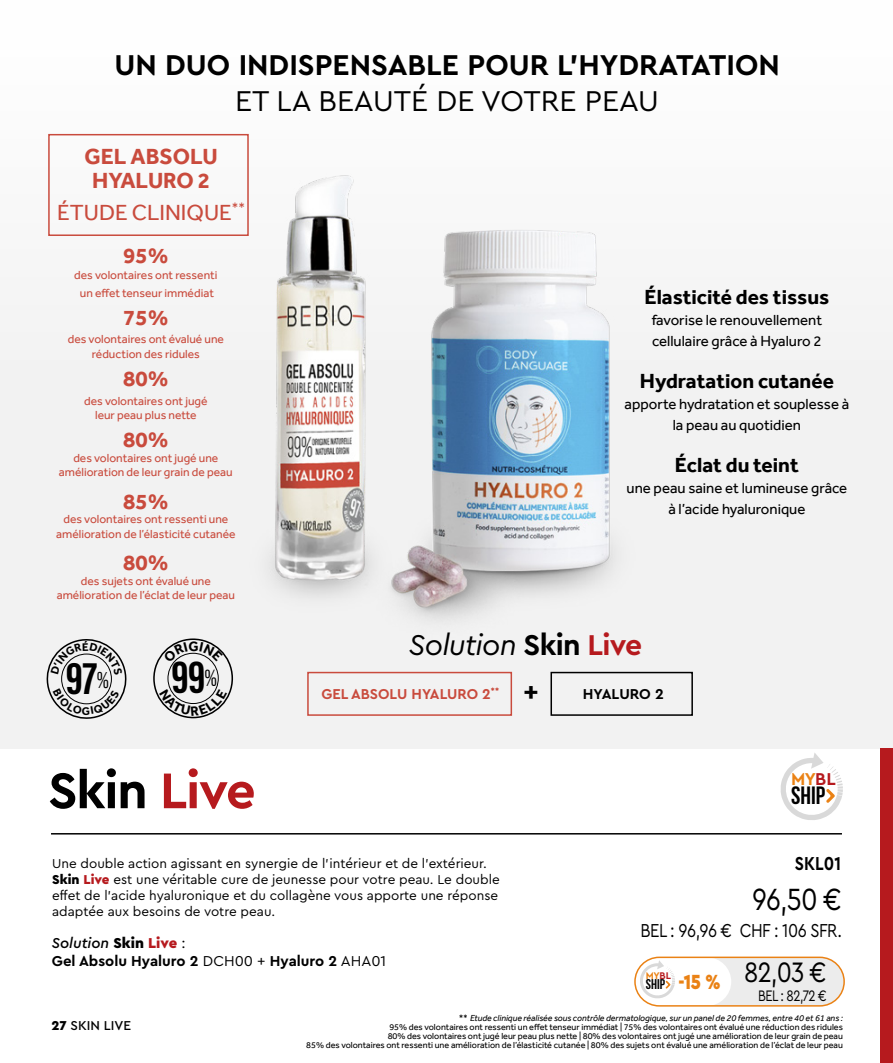
<style>
.page{position:relative;width:893px;height:1063px;background:#fff}
.page>*{position:absolute;margin:0;border:0;box-sizing:border-box;transform-origin:0 0}
.t1{font:700 52.5px "Cera Pro";letter-spacing:-.025em;color:#000}
.t2{font:700 47.25px "Acumin Pro Extra Cond";color:#000}
.t3{font:32.1px "Cera Pro";color:#000;scale:.84 1}
.t4{font:700 30px "Cera Pro";color:#000}
.t5{font:30px "Cera Pro";color:#000}
.t6{font:italic 30px "Cera Pro";letter-spacing:-.025em;color:#000}
.t7{font:29.4px "Cera Pro";color:#000;scale:.84 1}
.t8{font:700 27px "Cera Pro";color:#000}
.t9{font:700 24.9px "Bebas Neue";color:#000}
.t10{font:24.6px "Acumin Pro Extra Cond";color:#000}
.t11{font:700 22.5px/24.3px "Effra";color:#c94b3d;text-align:center}
.t12{font:22.5px "Effra";color:#c94b3d}
.t13{font:900 21.45px "Cera Pro";color:#ea8215;scale:.84 1}
.t14{font:700 21px "Effra";color:#000}
.t15{font:19.65px "Cera Pro";letter-spacing:-.03em;color:#000;scale:.84 1}
.t16{font:700 19.65px "Cera Pro";color:#000;scale:.84 1}
.t17{font:700 18px "Cera Pro";color:#ea8215}
.t18{font:15.9px "Cera Pro";letter-spacing:-.04em;color:#000;scale:.8 1}
.t19{font:15px/21px "Effra";color:#000;text-align:center}
.t20{font:700 15px/18px "Cera Pro";color:#000}
.t21{font:700 15px "Cera Pro";color:#c94b3d}
.t22{font:700 14.1px "Bebas Neue";color:#000}
.t23{font:700 13.95px "Effra";color:#000}
.t24{font:13.5px/16.2px "Cera Pro";color:#000}
.t25{font:500 13.5px "Cera Pro";color:#000}
.t26{font:12px/14.4px "Effra";color:#c94b3d;text-align:center}
.t27{font:700 10.05px "Cera Pro";color:#ea8215}
.t28{font:9px/9px "Effra";color:#000;text-align:right}
.t29{font:italic 9px "Effra";color:#000}
.t30{font:700 8.7px "Cera Pro";color:#c94b3d}
.s1{color:#b61a1e}
.s2{font-weight:700;font-style:normal}
.s3{font-weight:700;font-style:normal;color:#b61a1e}
.s4{font-weight:900}
.s5{font-weight:900;color:#b61a1e}
.s6{font-weight:500;font-style:italic}
.s7{font-weight:400}
</style>
<div class="page">
<div style="left:0;top:0;width:893px;height:749px;background:#f2f2f2"></div>
<img style="left:46px;top:43px;width:747px;height:626px">
<div style="left:881px;top:748px;width:12px;height:315px;background:#b61a1e"></div>
<hr style="left:51px;top:833px;width:791px;height:2px;background:#000">
<div style="left:307px;top:672px;width:205px;height:44px;border:2px solid #c94b3d"></div>
<div style="left:550px;top:672px;width:143px;height:44px;border:2px solid #000"></div>
<div style="left:153px;top:638px;width:80px;height:81px;border:2px solid #000;border-radius:50%"></div>
<div style="left:48px;top:134px;width:201px;height:102px;border:2px solid #c94b3d"></div>
<svg style="left:781px;top:753px;width:62px;height:67px"></svg>
<div style="left:635px;top:957px;width:209px;height:49px;background:#ececec;border-radius:24px"></div>
<div style="left:635px;top:957px;width:96px;height:49px;background:#fff;border-radius:24px"></div>
<svg style="left:640px;top:960px;width:35px;height:38px"></svg>
<div style="left:634px;top:957px;width:211px;height:50px;border:2px solid #ea8215;border-radius:24px"></div>
<svg style="left:159px;top:642px;width:68px;height:74px"></svg>
<svg style="left:46px;top:635px;width:85px;height:84px"></svg>
<h3 class="t4" style="left:114px;top:45px;width:667px">UN DUO INDISPENSABLE POUR L’HYDRATATION</h3>
<h3 class="t5" style="left:235px;top:81px;width:425px">ET LA BEAUTÉ DE VOTRE PEAU</h3>
<h3 class="t11" style="left:85px;top:144px;width:135px">GEL ABSOLU<br>HYALURO 2</h3>
<h3 class="t12" style="left:57px;top:199px;width:189px">ÉTUDE CLINIQUE<sup>**</sup></h3>
<h3 class="t11" style="left:123px;top:243px;width:47px">95%</h3>
<h3 class="t26" style="left:74px;top:266px;width:145px;line-height:17.7px">des volontaires ont ressenti un effet tenseur immédiat</h3>
<h3 class="t11" style="left:123px;top:305px;width:47px">75%</h3>
<h3 class="t26" style="left:68px;top:332px;width:158px">des volontaires ont évalué une réduction des ridules</h3>
<h3 class="t11" style="left:123px;top:366px;width:47px">80%</h3>
<h3 class="t26" style="left:84px;top:393px;width:125px">des volontaires ont jugé leur peau plus nette</h3>
<h3 class="t11" style="left:123px;top:428px;width:47px">80%</h3>
<h3 class="t26" style="left:59px;top:451px;width:175px">des volontaires ont jugé une amélioration de leur grain de peau</h3>
<h3 class="t11" style="left:123px;top:489px;width:47px">85%</h3>
<h3 class="t26" style="left:56px;top:512px;width:181px">des volontaires ont ressenti une amélioration de l’élasticité cutanée</h3>
<h3 class="t11" style="left:123px;top:550px;width:47px">80%</h3>
<h3 class="t26" style="left:57px;top:573px;width:180px">des sujets ont évalué une amélioration de l’éclat de leur peau</h3>
<h2 class="t2" style="left:66px;top:650px;width:33px">97</h2>
<h3 class="t10" style="left:97px;top:665px;width:14px">%</h3>
<h3 class="t23" style="left:189px;top:638px;width:12px">G</h3>
<h1 class="t1" style="left:48px;top:756px;width:209px">Skin <span class="s1">Live</span></h1>
<h3 class="t14" style="left:644px;top:284px;width:186px">Élasticité des tissus</h3>
<h3 class="t19" style="left:652px;top:309px;width:172px;text-align:left">favorise le renouvellement cellulaire grâce à Hyaluro 2</h3>
<h3 class="t14" style="left:640px;top:368px;width:196px">Hydratation cutanée</h3>
<h3 class="t19" style="left:624px;top:393px;width:226px">apporte hydratation et souplesse à la peau au quotidien</h3>
<h3 class="t14" style="left:675px;top:452px;width:125px">Éclat du teint</h3>
<h3 class="t19" style="left:627px;top:477px;width:222px">une peau saine et lumineuse grâce à l’acide hyaluronique</h3>
<h3 class="t6" style="left:409px;top:625px;width:235px">Solution <span class="s2">Skin</span> <span class="s3">Live</span></h3>
<p class="t30" style="left:491px;top:685px;width:10px">**</p>
<h3 class="t8" style="left:524px;top:674px;width:17px">+</h3>
<h3 class="t21" style="left:321px;top:684px;width:171px">GEL ABSOLU HYALURO 2</h3>
<h3 class="t20" style="left:583px;top:684px;width:82px">HYALURO 2</h3>
<h3 class="t17" style="left:791px;top:767px;width:46px">MY<span class="s1">BL</span></h3>
<h3 class="t9" style="left:791px;top:782px;width:36px">SHIP</h3>
<p class="t24" style="left:52px;top:854px;width:449px">Une double action agissant en synergie de l’intérieur et de l’extérieur.<br><span class="s4">Skin</span> <span class="s5">Live</span> est une véritable cure de jeunesse pour votre peau. Le double effet de l’acide hyaluronique et du collagène vous apporte une réponse adaptée aux besoins de votre peau.</p>
<h3 class="t20" style="left:52px;top:934px;width:336px"><span class="s6">Solution</span> <span class="s4">Skin</span> <span class="s5">Live</span> <span class="s7">:<br></span>Gel Absolu Hyaluro 2 <span class="s7">DCH00 +</span> Hyaluro 2 <span class="s7">AHA01</span></h3>
<h3 class="t16" style="left:795px;top:850px;width:56px">SKL01</h3>
<h3 class="t3" style="left:752px;top:878px;width:109px">96,50 €</h3>
<h3 class="t15" style="left:640px;top:918px;width:241px">BEL : 96,96 € CHF : 106 SFR.</h3>
<p class="t27" style="left:646px;top:969px;width:27px">MY<span class="s1">BL</span></p>
<h3 class="t22" style="left:646px;top:977px;width:21px">SHIP</h3>
<h3 class="t13" style="left:678px;top:967px;width:52px">-15 %</h3>
<h3 class="t7" style="left:744px;top:952px;width:100px">82,03 €</h3>
<h3 class="t18" style="left:758px;top:985px;width:87px">BEL : 82,72 €</h3>
<h3 class="t25" style="left:51px;top:1017px;width:81px"><span class="s4">27</span> SKIN LIVE</h3>
<p class="t29" style="left:458px;top:1013px;width:386px">** Etude clinique réalisée sous contrôle dermatologique, sur un panel de 20 femmes, entre 40 et 61 ans :</p>
<p class="t28" style="left:306px;top:1023px;width:538px">95% des volontaires ont ressenti un effet tenseur immédiat | 75% des volontaires ont évalué une réduction des ridules<br>80% des volontaires ont jugé leur peau plus nette | 80% des volontaires ont jugé une amélioration de leur grain de peau<br>85% des volontaires ont ressenti une amélioration de l’élasticité cutanée | 80% des sujets ont évalué une amélioration de l’éclat de leur peau</p>
</div>
